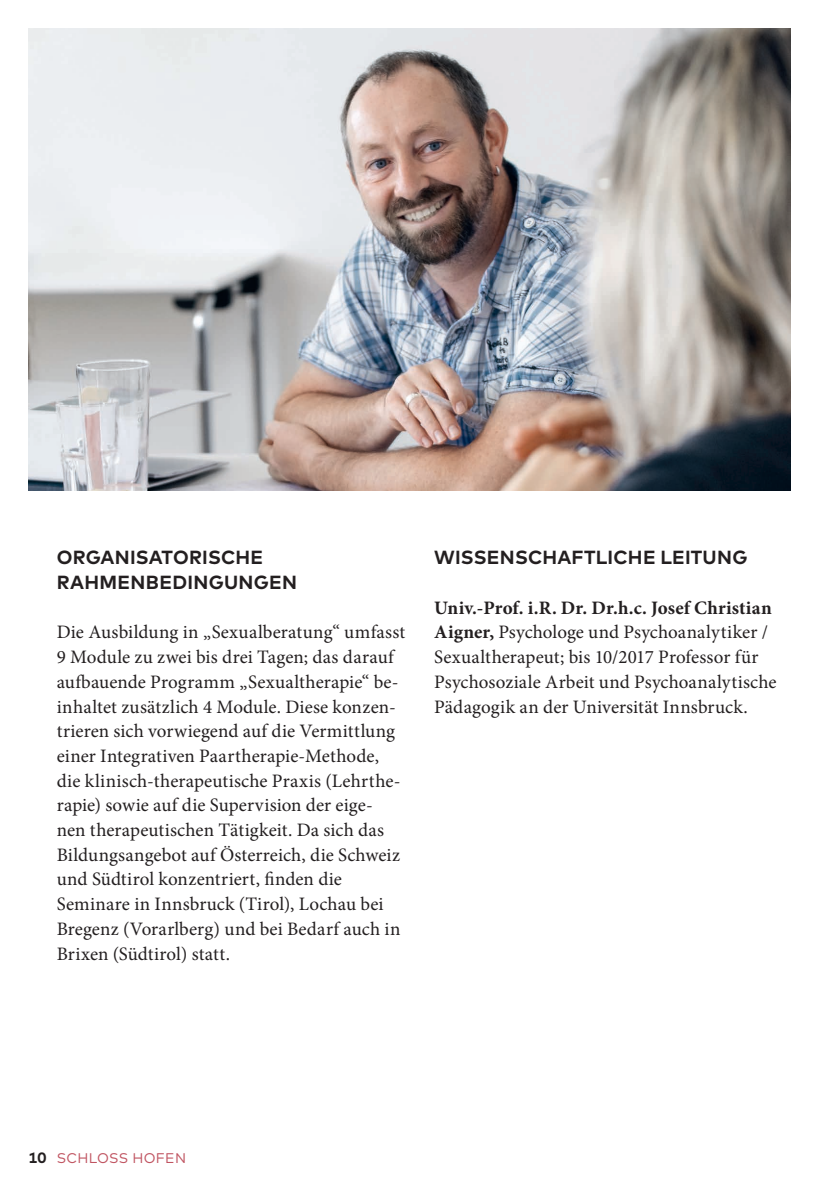
<style>
.page{position:relative;width:840px;height:1191px;background:#fff}
.page>*{position:absolute;margin:0;border:0;box-sizing:border-box;transform-origin:0 0}
.t1{font:19px/24.6px "Minion Pro";letter-spacing:.005em;color:#231f20}
.t2{font:700 19px "Mark Pro";letter-spacing:.01em;color:#231f20}
.t3{font:14px "Mark Pro";letter-spacing:.02em;color:#c05461}
.s1{font-weight:700}
.s2{font-weight:700;font-size:15px;color:#231f20}
</style>
<div class="page">
<img style="left:28px;top:28px;width:762px;height:462px">
<p class="t2" style="left:57px;top:543px;width:208px">ORGANISATORISCHE</p>
<p class="t2" style="left:57px;top:568px;width:242px">RAHMENBEDINGUNGEN</p>
<p class="t1" style="left:57px;top:620px;width:350px">Die Ausbildung in „Sexualberatung“ umfasst 9 Module zu zwei bis drei Tagen; das darauf aufbauende Programm „Sexualtherapie“ be&shy;inhaltet zusätzlich 4 Module. Diese konzen&shy;trieren sich vorwiegend auf die Vermittlung einer Integrativen Paartherapie-Methode, die klinisch-therapeutische Praxis (Lehrthe&shy;rapie) sowie auf die Supervision der eige&shy;nen therapeutischen Tätigkeit. Da sich das Bildungsangebot auf Österreich, die Schweiz und Südtirol konzentriert, finden die Seminare in Innsbruck (Tirol), Lochau bei Bregenz (Vorarlberg) und bei Bedarf auch in Brixen (Südtirol) statt.</p>
<p class="t2" style="left:434px;top:543px;width:315px">WISSENSCHAFTLICHE LEITUNG</p>
<p class="t1" style="left:434px;top:595px;width:344px"><span class="s1">Univ.-Prof. i.R. Dr. Dr.h.c. Josef Christian Aigner,</span> Psychologe und Psychoanalytiker / Sexualtherapeut; bis 10/2017 Professor für Psychosoziale Arbeit und Psychoanalytische Pädagogik an der Universität Innsbruck.</p>
<p class="t3" style="left:28px;top:1147px;width:159px"><span class="s2">10</span> SCHLOSS HOFEN</p>
</div>
